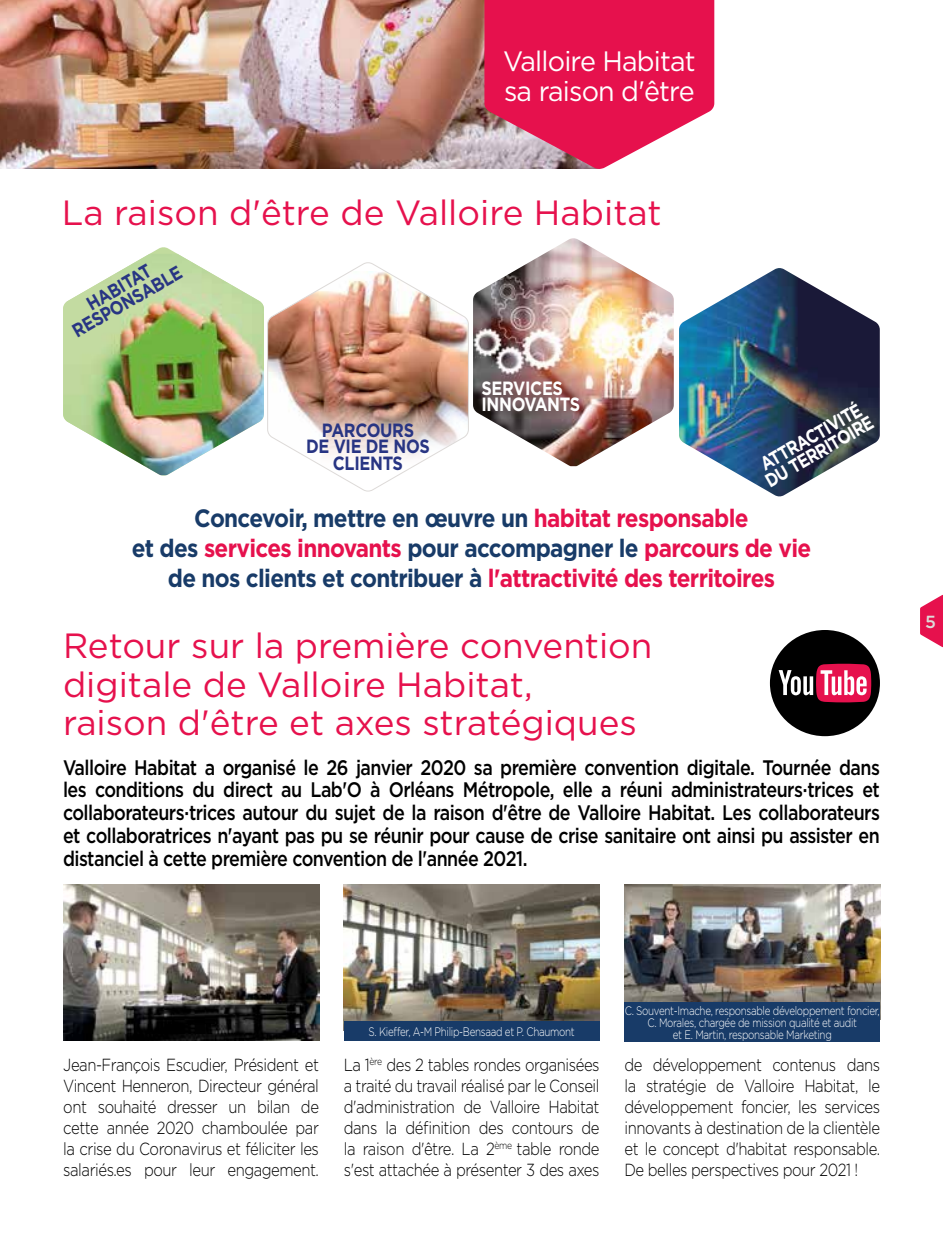
<style>
.page{position:relative;width:943px;height:1241px;background:#fff}
.page>*{position:absolute;margin:0;border:0;box-sizing:border-box;transform-origin:0 0}
.t1{font:35px/38.5px "Gotham";color:#e6114d}
.t2{font:28px/29.8px "Gotham";letter-spacing:-.03em;color:#fff;scale:.96 1}
.t3{font:700 25.03px/30.1px "Gotham";letter-spacing:-.03em;color:#e6114d;text-align:center;scale:.9 1}
.t4{font:500 21px/22.8px "Gotham";letter-spacing:-.03em;color:#000;text-align:justify;scale:.85 1}
.t5{font:700 19.07px/16.6px "Gotham";letter-spacing:-.02em;color:#283583;text-align:center;scale:.85 1}
.t6{font:700 19.07px/16.6px "Gotham";letter-spacing:-.02em;color:#fff;scale:.83 1}
.t7{font:700 19.07px/16.6px "Gotham";letter-spacing:-.02em;color:#fff;scale:.85 1}
.t8{font:300 17.5px/21px "Gotham";letter-spacing:-.03em;color:#000;text-align:justify;scale:.85 1}
.t9{font:500 17.5px "Gotham";color:#dddad8}
.t10{font:300 12.25px/12.2px "Gotham";letter-spacing:-.03em;color:#fff;text-align:center;scale:.8 1}
.s1{color:#183b68}
</style>
<div class="page">
<img style="left:0;top:0;width:484px;height:169px">
<svg style="left:920px;top:594px;width:23px;height:53px"></svg>
<svg style="left:484px;top:0;width:230px;height:169px;background:#e43365"></svg>
<div style="left:770px;top:630px;width:110px;height:106px;background:#000;border-radius:50%"></div>
<svg style="left:778px;top:663px;width:93px;height:39px"></svg>
<img style="left:344px;top:884px;width:255px;height:137px">
<img style="left:63px;top:884px;width:256px;height:156px">
<img style="left:624px;top:884px;width:256px;height:118px">
<div style="left:344px;top:1021px;width:255px;height:20px;background:#183b68"></div>
<div style="left:624px;top:1002px;width:256px;height:39px;background:#183b68"></div>
<img style="left:63px;top:247px;width:514px;height:245px">
<img style="left:473px;top:238px;width:200px;height:228px">
<img style="left:679px;top:268px;width:200px;height:229px">
<h2 class="t2" style="left:503px;top:46px;width:202px">Valloire Habitat sa raison d'être</h2>
<h1 class="t1" style="left:62px;top:193px;width:601px">La raison d'être de Valloire Habitat</h1>
<p class="t5" style="left:61px;top:310px;width:146px;rotate:-30deg">HABITAT<br>RESPONSABLE</p>
<p class="t5" style="left:306px;top:421px;width:147px">PARCOURS<br>DE VIE DE NOS<br>CLIENTS</p>
<p class="t7" style="left:481px;top:379px;width:118px">SERVICES<br>INNOVANTS</p>
<p class="t6" style="left:754px;top:460px;width:148px;rotate:-30deg">ATTRACTIVITÉ<br>DU TERRITOIRE</p>
<h3 class="t3" style="left:132px;top:503px;width:756px"><span class="s1">Concevoir, mettre en œuvre un</span> habitat responsable<br><span class="s1">et des</span> services innovants <span class="s1">pour accompagner le</span> parcours de vie <span class="s1">de nos clients et contribuer à</span> l'attractivité des territoires</h3>
<h1 class="t1" style="left:63px;top:625px;width:591px">Retour sur la première convention digitale de Valloire Habitat,<br>raison d'être et axes stratégiques</h1>
<p class="t4" style="left:63px;top:755px;width:962px">Valloire Habitat a organisé le 26 janvier 2020 sa première convention digitale. Tournée dans les conditions du direct au Lab'O à Orléans Métropole, elle a réuni administrateurs·trices et collaborateurs·trices autour du sujet de la raison d'être de Valloire Habitat. Les collaborateurs et collaboratrices n'ayant pas pu se réunir pour cause de crise sanitaire ont ainsi pu assister en distanciel à cette première convention de l'année 2021.</p>
<p class="t9" style="left:925px;top:610px;width:12px">5</p>
<p class="t10" style="left:368px;top:1025px;width:259px">S. Kieffer, A-M Philip-Bensaad et P. Chaumont</p>
<p class="t10" style="left:624px;top:1003px;width:320px">C. Souvent-Imache, responsable développement foncier,<br>C. Morales, chargée de mission qualité et audit<br>et E. Martin, responsable Marketing</p>
<p class="t8" style="left:63px;top:1053px;width:302px">Jean-François Escudier, Président et Vincent Henneron, Directeur général ont souhaité dresser un bilan de cette année 2020 chamboulée par la crise du Coronavirus et féliciter les salariés.es pour leur engagement.</p>
<p class="t8" style="left:344px;top:1053px;width:302px">La 1<sup>ère</sup> des 2 tables rondes organisées a traité du travail réalisé par le Conseil d'administration de Valloire Habitat dans la définition des contours de la raison d'être. La 2<sup>ème</sup> table ronde s'est attachée à présenter 3 des axes</p>
<p class="t8" style="left:624px;top:1053px;width:302px">de développement contenus dans la stratégie de Valloire Habitat, le développement foncier, les services innovants à destination de la clientèle et le concept d'habitat responsable.<br>De belles perspectives pour 2021 !</p>
</div>
